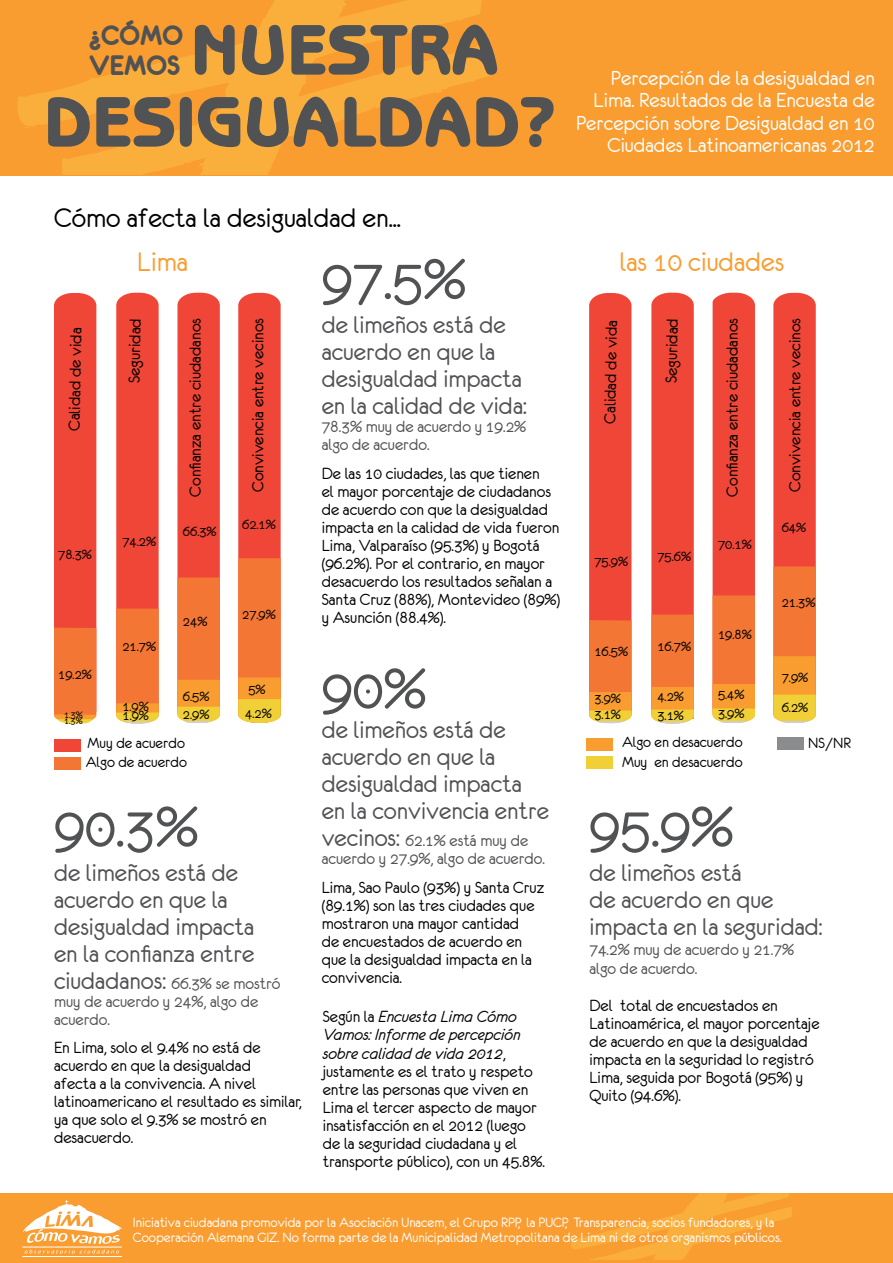
<style>
.page{position:relative;width:893px;height:1263px;background:#fff}
.page>*{position:absolute;margin:0;border:0;box-sizing:border-box;transform-origin:0 0}
.t1{font:800 72px/72px "Benguiat Gothic Std";color:#515254}
.t2{font:64.5px "Eurofurenceregular";color:#515254}
.t3{font:30px "Eurofurenceregular";color:#000}
.t4{font:30px "Eurofurenceregular";color:#f99d31}
.t5{font:30px/30px "Eurofurencebold";color:#515254}
.t6{font:27px/27px "Eurofurenceregular";color:#515254}
.t7{font:22.5px/22.5px "Eurofurenceregular";color:#fff;text-align:right}
.t8{font:18px/18px "Eurofurenceregular";color:#000}
.t9{font:18px/18px "Eurofurenceregular";color:#515254}
.t10{font:18px/18px "Eurofurenceitalic";color:#000}
.t11{font:16.5px/18.9px "Eurofurenceregular";color:#000}
.t12{font:15px/15px "Eurofurenceregular";color:#fff}
.t13{font:15px/19.5px "Eurofurenceregular";color:#000}
.t14{font:10.5px "Eurofurenceregular";color:#000}
.s1{font-size:27px}
.s2{font-family:"Eurofurenceregular"}
</style>
<div class="page">
<div style="left:0;top:1193px;width:893px;height:70px;background:#f99d31"></div>
<svg style="left:23px;top:1200px;width:99px;height:53px"></svg>
<hr style="left:22px;top:1247px;width:100px;height:1px;background:#fff">
<hr style="left:22px;top:1256px;width:100px;height:1px;background:#fff">
<svg style="left:571px;top:1193px;width:221px;height:67px"></svg>
<div style="left:0;top:0;width:893px;height:175px;background:#f99d31"></div>
<svg style="left:18px;top:0;width:464px;height:127px"></svg>
<svg style="left:55px;top:42px;width:436px;height:133px"></svg>
<svg style="left:148px;top:0;width:261px;height:175px;fill:#faaf3d"></svg>
<svg style="left:54px;top:293px;width:42px;height:430px;background:#f05237"></svg>
<svg style="left:116px;top:293px;width:43px;height:431px;background:#f0593a"></svg>
<svg style="left:177px;top:293px;width:43px;height:430px;background:#f15f3a"></svg>
<svg style="left:238px;top:293px;width:43px;height:430px;background:#f16239"></svg>
<svg style="left:651px;top:293px;width:43px;height:431px;background:#f05a3a"></svg>
<svg style="left:713px;top:293px;width:42px;height:430px;background:#f05a37"></svg>
<svg style="left:589px;top:293px;width:42px;height:431px;background:#f05839"></svg>
<svg style="left:773px;top:293px;width:43px;height:430px;background:#f1633a"></svg>
<div style="left:586px;top:738px;width:27px;height:12px;background:#f99d31"></div>
<div style="left:54px;top:740px;width:27px;height:12px;background:#ef4637"></div>
<div style="left:777px;top:737px;width:26px;height:12px;background:#8a8c8e"></div>
<div style="left:586px;top:756px;width:27px;height:12px;background:#f0cf37"></div>
<div style="left:54px;top:757px;width:27px;height:12px;background:#f47634"></div>
<h3 class="t5" style="left:89px;top:20px;width:95px">¿CÓMO<br>VEMOS</h3>
<h1 class="t1" style="left:44px;top:14px;width:514px;text-indent:147px">NUESTRA<br>DESIGUALDAD?</h1>
<h3 class="t3" style="left:54px;top:202px;width:348px">Cómo afecta la desigualdad en...</h3>
<p class="t7" style="left:576px;top:66px;width:300px">Percepción de la desigualdad en Lima. Resultados de la Encuesta de Percepción sobre Desigualdad en 10<br>Ciudades Latinoamericanas 2012</p>
<h3 class="t4" style="left:137px;top:247px;width:52px">Lima</h3>
<h3 class="t4" style="left:620px;top:247px;width:166px">las 10 ciudades</h3>
<h2 class="t2" style="left:322px;top:247px;width:146px">97.5%</h2>
<h3 class="t6" style="left:322px;top:311px;width:207px">de limeños está de acuerdo en que la desigualdad impacta en la calidad de vida:</h3>
<p class="t9" style="left:322px;top:417px;width:206px">78.3% muy de acuerdo y 19.2% algo de acuerdo.</p>
<p class="t8" style="left:65px;top:431px;width:105px;rotate:-89deg">Calidad de vida</p>
<p class="t8" style="left:125px;top:383px;width:66px;rotate:-89deg">Seguridad</p>
<p class="t8" style="left:186px;top:497px;width:180px;rotate:-90deg">Confianza entre ciudadanos</p>
<p class="t8" style="left:249px;top:492px;width:176px;rotate:-90deg">Convivencia entre vecinos</p>
<p class="t8" style="left:601px;top:423px;width:105px;rotate:-89deg">Calidad de vida</p>
<p class="t8" style="left:662px;top:383px;width:66px;rotate:-89deg">Seguridad</p>
<p class="t8" style="left:723px;top:497px;width:180px;rotate:-90deg">Confianza entre ciudadanos</p>
<p class="t8" style="left:786px;top:492px;width:176px;rotate:-90deg">Convivencia entre vecinos</p>
<p class="t13" style="left:782px;top:518px;width:26px">64%</p>
<p class="t8" style="left:322px;top:464px;width:240px">De las 10 ciudades, las que tienen<br>el mayor porcentaje de ciudadanos de acuerdo con que la desigualdad impacta en la calidad de vida fueron Lima, Valparaíso (95.3%) y Bogotá (96.2%). Por el contrario, en mayor desacuerdo los resultados señalan a Santa Cruz (88%), Montevideo (89%) y Asunción (88.4%).</p>
<p class="t13" style="left:242px;top:514px;width:35px">62.1%</p>
<p class="t13" style="left:183px;top:521px;width:35px">66.3%</p>
<p class="t13" style="left:122px;top:532px;width:35px">74.2%</p>
<p class="t13" style="left:718px;top:534px;width:35px">70.1%</p>
<p class="t13" style="left:58px;top:544px;width:35px">78.3%</p>
<p class="t13" style="left:657px;top:546px;width:35px">75.6%</p>
<p class="t13" style="left:594px;top:552px;width:35px">75.9%</p>
<p class="t13" style="left:782px;top:593px;width:35px">21.3%</p>
<p class="t13" style="left:242px;top:604px;width:35px">27.9%</p>
<p class="t13" style="left:183px;top:611px;width:26px">24%</p>
<p class="t13" style="left:718px;top:624px;width:35px">19.8%</p>
<p class="t13" style="left:657px;top:636px;width:35px">16.7%</p>
<p class="t13" style="left:657px;top:686px;width:28px">4.2%<br>3.1%</p>
<p class="t13" style="left:122px;top:637px;width:35px">21.7%</p>
<p class="t13" style="left:594px;top:642px;width:35px">16.5%</p>
<p class="t13" style="left:594px;top:690px;width:28px;line-height:16.5px">3.9%<br>3.1%</p>
<h2 class="t2" style="left:322px;top:656px;width:106px">90%</h2>
<h3 class="t6" style="left:322px;top:716px;width:229px">de limeños está de acuerdo en que la desigualdad impacta en la convivencia entre</h3>
<p class="t9" style="left:322px;top:831px;width:225px"><span class="s1">vecinos:</span> 62.1% está muy de acuerdo y 27.9%, algo de acuerdo.</p>
<p class="t13" style="left:58px;top:664px;width:35px">19.2%</p>
<p class="t14" style="left:64px;top:709px;width:20px">1.3%</p>
<p class="t14" style="left:64px;top:716px;width:20px">1.3%</p>
<p class="t13" style="left:782px;top:662px;width:28px;line-height:30px">7.9%<br>6.2%</p>
<p class="t13" style="left:245px;top:677px;width:28px;line-height:24px">5%<br>4.2%</p>
<p class="t13" style="left:718px;top:684px;width:28px">5.4%<br>3.9%</p>
<p class="t13" style="left:183px;top:687px;width:28px;line-height:18px">6.5%<br>2.9%</p>
<p class="t13" style="left:122px;top:697px;width:28px">1.9%</p>
<p class="t13" style="left:122px;top:706px;width:28px">1.9%</p>
<p class="t11" style="left:86px;top:734px;width:103px">Muy de acuerdo<br>Algo de acuerdo</p>
<p class="t11" style="left:622px;top:732px;width:122px;line-height:20px">Algo en desacuerdo<br>Muy en desacuerdo</p>
<p class="t11" style="left:808px;top:733px;width:44px">NS/NR</p>
<h2 class="t2" style="left:54px;top:794px;width:146px">90.3%</h2>
<h3 class="t6" style="left:54px;top:859px;width:202px">de limeños está de acuerdo en que la desigualdad impacta en la confianza entre</h3>
<p class="t9" style="left:54px;top:974px;width:228px"><span class="s1">ciudadanos:</span> 66.3% se mostró muy de acuerdo y 24%, algo de acuerdo.</p>
<p class="t8" style="left:54px;top:1038px;width:249px">En Lima, solo el 9.4% no está de acuerdo en que la desigualdad<br>afecta a la convivencia. A nivel latinoamericano el resultado es similar, ya que solo el 9.3% se mostró en desacuerdo.</p>
<h2 class="t2" style="left:589px;top:794px;width:146px">95.9%</h2>
<h3 class="t6" style="left:589px;top:859px;width:235px">de limeños está<br>de acuerdo en que impacta en la seguridad:</h3>
<p class="t9" style="left:589px;top:939px;width:206px;line-height:19.5px">74.2% muy de acuerdo y 21.7% algo de acuerdo.</p>
<p class="t8" style="left:322px;top:878px;width:224px">Lima, Sao Paulo (93%) y Santa Cruz (89.1%) son las tres ciudades que mostraron una mayor cantidad<br>de encuestados de acuerdo en que la desigualdad impacta en la convivencia.</p>
<p class="t8" style="left:589px;top:996px;width:232px">Del total de encuestados en<br>Latinoamérica, el mayor porcentaje de acuerdo en que la desigualdad impacta en la seguridad lo registró<br>Lima, seguida por Bogotá (95%) y<br>Quito (94.6%).</p>
<p class="t10" style="left:323px;top:1008px;width:200px"><span class="s2">Según la</span> Encuesta Lima Cómo<br>Vamos: Informe de percepción sobre calidad de vida 2012<span class="s2">,</span></p>
<p class="t8" style="left:323px;top:1062px;width:224px">justamente es el trato y respeto entre las personas que viven en<br>Lima el tercer aspecto de mayor insatisfacción en el 2012 (luego de la seguridad ciudadana y el transporte público), con un 45.8%.</p>
<p class="t12" style="left:133px;top:1214px;width:650px">Iniciativa ciudadana promovida por la Asociación Unacem, el Grupo RPP, la PUCP, Transparencia, socios fundadores, y la<br>Cooperación Alemana GIZ. No forma parte de la Municipalidad Metropolitana de Lima ni de otros organismos públicos.</p>
</div>
